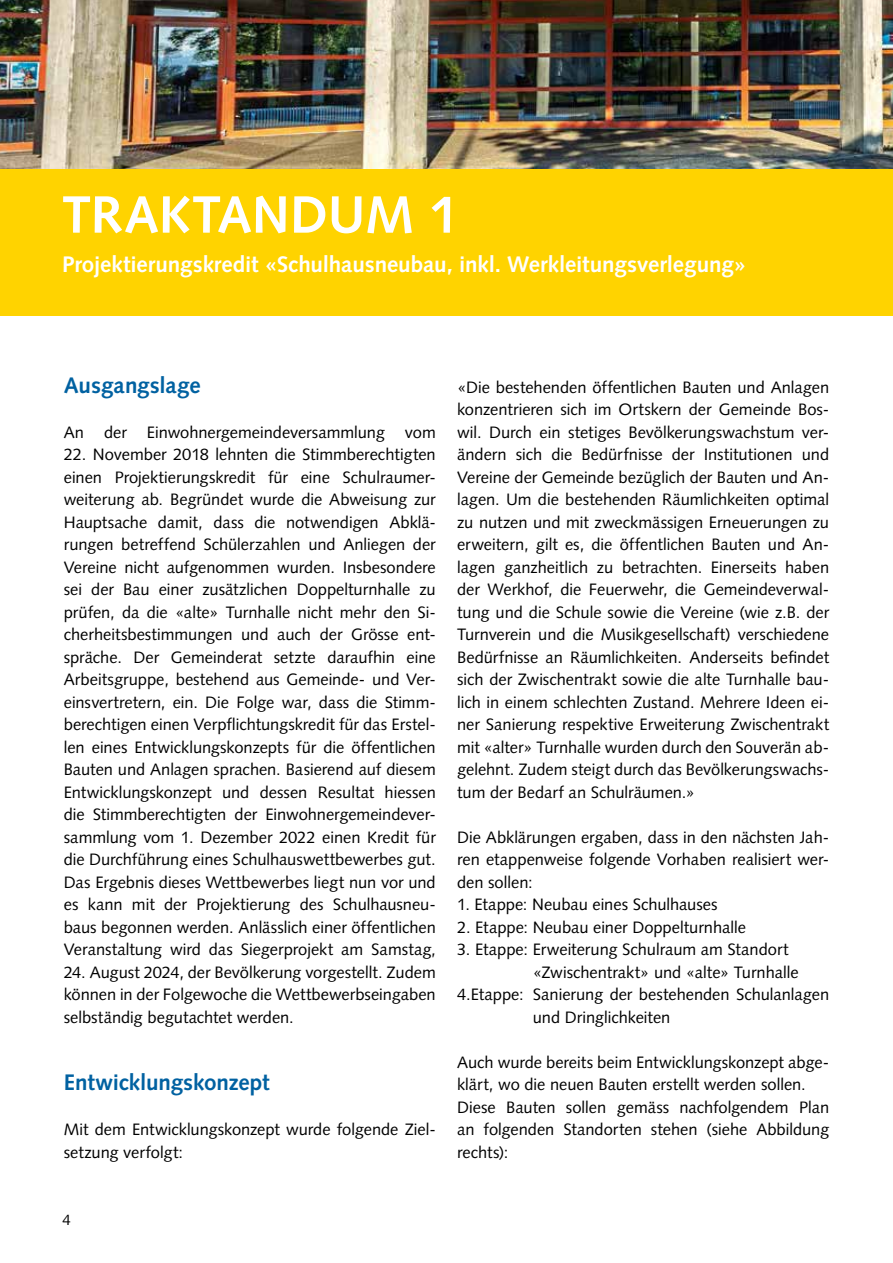
<style>
.page{position:relative;width:893px;height:1263px;background:#fff}
.page>*{position:absolute;margin:0;border:0;box-sizing:border-box;transform-origin:0 0}
.t1{font:700 52.5px "Syntax LT Std";letter-spacing:-.005em;color:#fff}
.t2{font:700 22.5px "Syntax LT Std";letter-spacing:-.005em;color:#fff}
.t3{font:700 22.5px "Syntax LT Std";letter-spacing:-.005em;color:#0061a1}
.t4{font:16.5px/22.5px "Syntax LT Std";letter-spacing:-.005em;color:#000;text-align:justify}
.t5{font:15px "Syntax LT Std";color:#000}
</style>
<div class="page">
<div style="left:0;top:162px;width:893px;height:154px;background:#ffd300"></div>
<img style="left:0;top:0;width:893px;height:169px">
<h1 class="t1" style="left:62px;top:184px;width:398px">TRAKTANDUM 1</h1>
<h2 class="t2" style="left:62px;top:252px;width:686px">Projektierungskredit «Schulhausneubau, inkl. Werkleitungsverlegung»</h2>
<h2 class="t3" style="left:64px;top:372px;width:138px">Ausgangslage</h2>
<p class="t4" style="left:64px;top:421px;width:373px">An der Einwohnergemeindeversammlung vom</p>
<p class="t4" style="left:64px;top:443px;width:374px">22. November 2018 lehnten die Stimmberechtigten einen Projektierungskredit für eine Schulraumer&shy;weiterung ab. Begründet wurde die Abweisung zur Hauptsache damit, dass die notwendigen Abklä&shy;rungen betreffend Schülerzahlen und Anliegen der Vereine nicht aufgenommen wurden. Insbesondere sei der Bau einer zusätzlichen Doppelturnhalle zu prüfen, da die «alte» Turnhalle nicht mehr den Si&shy;cherheitsbestimmungen und auch der Grösse ent&shy;spräche. Der Gemeinderat setzte daraufhin eine Arbeitsgruppe, bestehend aus Gemeinde- und Ver&shy;einsvertretern, ein. Die Folge war, dass die Stimm&shy;berechtigen einen Verpflichtungskredit für das Erstel&shy;len eines Entwicklungskonzepts für die öffentlichen Bauten und Anlagen sprachen. Basierend auf diesem Entwicklungskonzept und dessen Resultat hiessen die Stimmberechtigten der Einwohnergemeindever&shy;sammlung vom 1. Dezember 2022 einen Kredit für die Durchführung eines Schulhauswettbewerbes gut.<br>Das Ergebnis dieses Wettbewerbes liegt nun vor und es kann mit der Projektierung des Schulhausneu&shy;baus begonnen werden. Anlässlich einer öffentlichen Veranstaltung wird das Siegerprojekt am Samstag,</p>
<p class="t4" style="left:64px;top:961px;width:374px">24. August 2024, der Bevölkerung vorgestellt. Zudem können in der Folgewoche die Wettbewerbseingaben selbständig begutachtet werden.</p>
<h2 class="t3" style="left:64px;top:1069px;width:207px">Entwicklungskonzept</h2>
<p class="t4" style="left:64px;top:1118px;width:374px">Mit dem Entwicklungskonzept wurde folgende Ziel&shy;setzung verfolgt:</p>
<p class="t4" style="left:457px;top:376px;width:374px">«Die bestehenden öffentlichen Bauten und Anlagen konzentrieren sich im Ortskern der Gemeinde Bos&shy;wil. Durch ein stetiges Bevölkerungswachstum ver&shy;ändern sich die Bedürfnisse der Institutionen und Vereine der Gemeinde bezüglich der Bauten und An&shy;lagen. Um die bestehenden Räumlichkeiten optimal zu nutzen und mit zweckmässigen Erneuerungen zu erweitern, gilt es, die öffentlichen Bauten und An&shy;lagen ganzheitlich zu betrachten. Einerseits haben der Werkhof, die Feuerwehr, die Gemeindeverwal&shy;tung und die Schule sowie die Vereine (wie z.B. der Turnverein und die Musikgesellschaft) verschiedene Bedürfnisse an Räumlichkeiten. Anderseits befindet sich der Zwischentrakt sowie die alte Turnhalle bau&shy;lich in einem schlechten Zustand. Mehrere Ideen ei&shy;ner Sanierung respektive Erweiterung Zwischentrakt mit «alter» Turnhalle wurden durch den Souverän ab&shy;gelehnt. Zudem steigt durch das Bevölkerungswachs&shy;tum der Bedarf an Schulräumen.»</p>
<p class="t4" style="left:457px;top:826px;width:374px">Die Abklärungen ergaben, dass in den nächsten Jah&shy;ren etappenweise folgende Vorhaben realisiert wer&shy;den sollen:</p>
<p class="t4" style="left:457px;top:893px;width:262px">1. Etappe: Neubau eines Schulhauses</p>
<p class="t4" style="left:457px;top:916px;width:290px">2. Etappe: Neubau einer Doppelturnhalle</p>
<p class="t4" style="left:457px;top:938px;width:333px">3. Etappe: Erweiterung Schulraum am Standort</p>
<p class="t4" style="left:533px;top:961px;width:267px">«Zwischentrakt» und «alte» Turnhalle</p>
<p class="t4" style="left:457px;top:983px;width:374px">4.Etappe: Sanierung der bestehenden Schulanlagen</p>
<p class="t4" style="left:533px;top:1006px;width:139px">und Dringlichkeiten</p>
<p class="t4" style="left:457px;top:1051px;width:374px;text-align:left">Auch wurde bereits beim Entwicklungskonzept abge&shy;klärt, wo die neuen Bauten erstellt werden sollen.<br>Diese Bauten sollen gemäss nachfolgendem Plan an folgenden Standorten stehen (siehe Abbildung rechts):</p>
<p class="t5" style="left:62px;top:1211px;width:10px">4</p>
</div>
